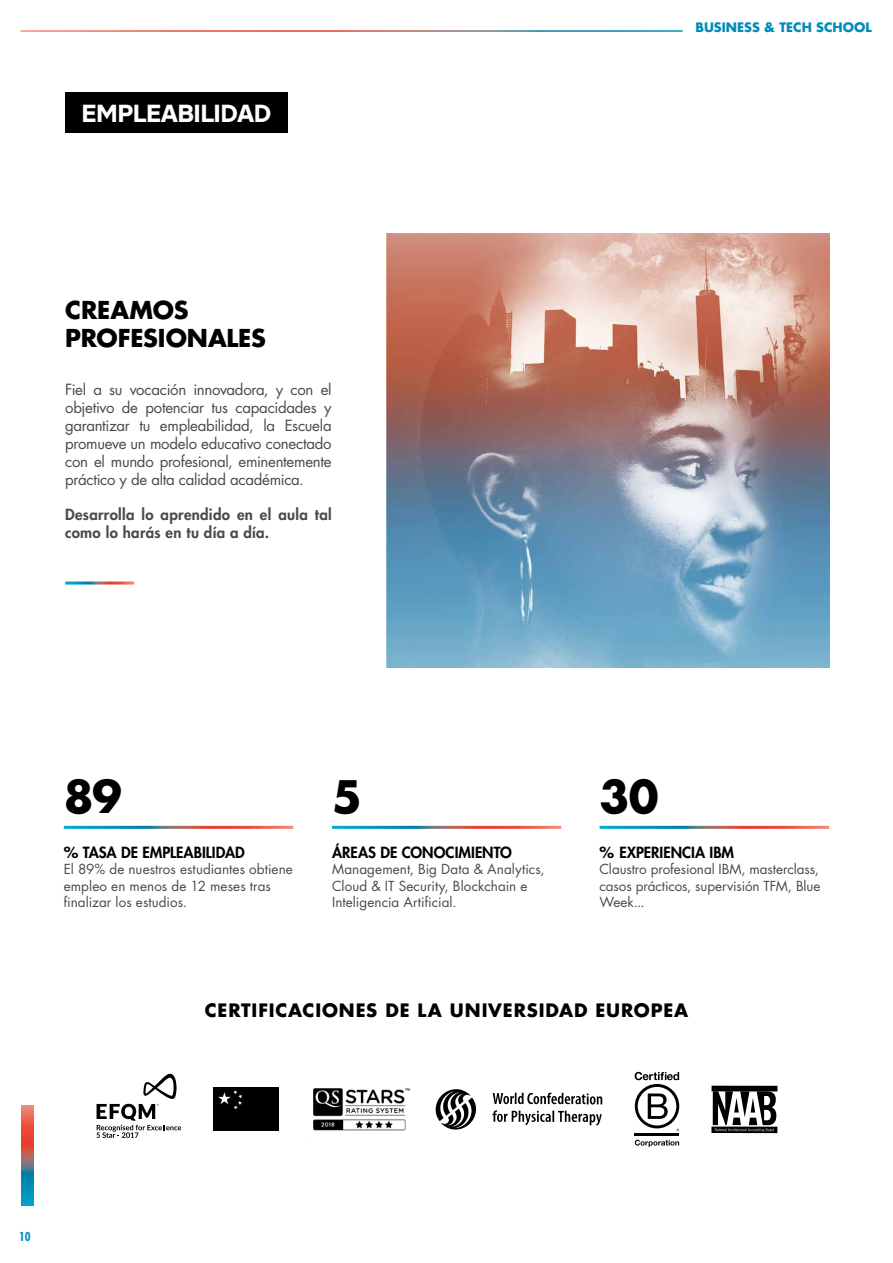
<style>
.page{position:relative;width:893px;height:1263px;background:#fff}
.page>*{position:absolute;margin:0;border:0;box-sizing:border-box;transform-origin:0 0}
.t1{font:700 43.5px "Futura Std";color:#000}
.t2{font:700 24.75px "Basier Square";letter-spacing:-.02em;color:#fff}
.t3{font:700 24px/28.8px "Futura Std";letter-spacing:-.005em;color:#000}
.t4{font:700 18px "Futura Std";letter-spacing:.05em;color:#000}
.t5{font:15px/18px "Futura Std";letter-spacing:-.02em;color:#4a4a49;text-align:justify}
.t6{font:800 15px/18px "Futura Std";letter-spacing:.02em;color:#4a4a49}
.t7{font:800 15px "Futura Std";color:#000}
.t8{font:13.5px/16.2px "Futura Std";color:#4a4a49}
.t9{font:700 12.75px "Futura Std";color:#008bb9}
.t10{font:700 condensed 12px "Futura Std";color:#008bb9}
.s1{font-weight:700}
</style>
<div class="page">
<div style="left:21px;top:1106px;width:12px;height:21px;background:#f18a7c"></div>
<div style="left:21px;top:1107px;width:12px;height:21px;background:#f08475"></div>
<div style="left:21px;top:1109px;width:12px;height:21px;background:#f08271"></div>
<div style="left:21px;top:1110px;width:12px;height:21px;background:#ef7c6a"></div>
<div style="left:21px;top:1112px;width:12px;height:21px;background:#ee7562"></div>
<div style="left:21px;top:1115px;width:12px;height:21px;background:#ed6c58"></div>
<div style="left:21px;top:1117px;width:12px;height:21px;background:#ec6650"></div>
<div style="left:21px;top:1120px;width:12px;height:21px;background:#eb5d46"></div>
<div style="left:21px;top:1123px;width:12px;height:21px;background:#ea533d"></div>
<div style="left:21px;top:1125px;width:12px;height:21px;background:#e94d37"></div>
<div style="left:21px;top:1129px;width:12px;height:21px;background:#e94835"></div>
<div style="left:21px;top:1133px;width:12px;height:21px;background:#e84433"></div>
<div style="left:21px;top:1137px;width:12px;height:21px;background:#e83f31"></div>
<div style="left:21px;top:1146px;width:12px;height:21px;background:#e34134"></div>
<div style="left:21px;top:1147px;width:12px;height:21px;background:#df4637"></div>
<div style="left:21px;top:1148px;width:12px;height:21px;background:#db4a3b"></div>
<div style="left:21px;top:1149px;width:12px;height:21px;background:#d55040"></div>
<div style="left:21px;top:1150px;width:12px;height:21px;background:#d15445"></div>
<div style="left:21px;top:1151px;width:12px;height:21px;background:#cb594a"></div>
<div style="left:21px;top:1152px;width:12px;height:21px;background:#c75c4d"></div>
<div style="left:21px;top:1153px;width:12px;height:21px;background:#c25f51"></div>
<div style="left:21px;top:1154px;width:12px;height:21px;background:#bc6357"></div>
<div style="left:21px;top:1155px;width:12px;height:21px;background:#b7665a"></div>
<div style="left:21px;top:1156px;width:12px;height:21px;background:#b1695e"></div>
<div style="left:21px;top:1157px;width:12px;height:21px;background:#aa6b63"></div>
<div style="left:21px;top:1158px;width:12px;height:21px;background:#a56e67"></div>
<div style="left:21px;top:1159px;width:12px;height:21px;background:#9d716c"></div>
<div style="left:21px;top:1160px;width:12px;height:21px;background:#977270"></div>
<div style="left:21px;top:1161px;width:12px;height:21px;background:#917473"></div>
<div style="left:21px;top:1162px;width:12px;height:21px;background:#887679"></div>
<div style="left:21px;top:1163px;width:12px;height:21px;background:#81777c"></div>
<div style="left:21px;top:1164px;width:12px;height:21px;background:#777980"></div>
<div style="left:21px;top:1165px;width:12px;height:21px;background:#6f7a84"></div>
<div style="left:21px;top:1166px;width:12px;height:21px;background:#667b87"></div>
<div style="left:21px;top:1167px;width:12px;height:21px;background:#597c8c"></div>
<div style="left:21px;top:1168px;width:12px;height:21px;background:#4f7d8f"></div>
<div style="left:21px;top:1169px;width:12px;height:21px;background:#447d92"></div>
<div style="left:21px;top:1170px;width:12px;height:21px;background:#2f7e96"></div>
<div style="left:21px;top:1171px;width:12px;height:21px;background:#187e9a"></div>
<div style="left:21px;top:1172px;width:12px;height:21px;background:#007fa0"></div>
<div style="left:21px;top:1174px;width:12px;height:21px;background:#007fa7"></div>
<div style="left:21px;top:1176px;width:12px;height:21px;background:#0081ab"></div>
<div style="left:21px;top:1179px;width:12px;height:21px;background:#0085af"></div>
<div style="left:21px;top:1182px;width:12px;height:21px;background:#0089b2"></div>
<div style="left:21px;top:1184px;width:12px;height:21px;background:#0097bf"></div>
<img style="left:387px;top:233px;width:442px;height:434px">
<hr style="left:635px;top:1133px;width:44px;height:3px;background:#000">
<svg style="left:635px;top:1072px;width:44px;height:59px"></svg>
<svg style="left:635px;top:1140px;width:44px;height:7px"></svg>
<svg style="left:96px;top:1074px;width:85px;height:64px"></svg>
<img style="left:313px;top:1088px;width:97px;height:43px">
<div style="left:213px;top:1087px;width:66px;height:44px;background:#000"></div>
<svg style="left:218px;top:1090px;width:24px;height:19px"></svg>
<svg style="left:493px;top:1093px;width:109px;height:11px"></svg>
<svg style="left:492px;top:1110px;width:110px;height:16px"></svg>
<svg style="left:435px;top:1089px;width:42px;height:41px"></svg>
<div style="left:711px;top:1126px;width:66px;height:7px;background:#000"></div>
<div style="left:711px;top:1086px;width:66px;height:5px;background:#000"></div>
<svg style="left:713px;top:1091px;width:63px;height:41px"></svg>
<div style="left:65px;top:92px;width:223px;height:41px;background:#000"></div>
<h2 class="t2" style="left:82px;top:98px;width:191px">EMPLEABILIDAD</h2>
<h3 class="t3" style="left:65px;top:295px;width:202px">CREAMOS<br>PROFESIONALES</h3>
<p class="t5" style="left:65px;top:381px;width:268px">Fiel a su vocación innovadora, y con el objetivo de potenciar tus capacidades y garantizar tu empleabilidad, la Escuela promueve un modelo educativo conectado con el mundo profesional, eminentemente práctico y de alta calidad académica.</p>
<p class="t6" style="left:65px;top:506px;width:268px">Desarrolla lo aprendido en el aula tal como lo harás en tu día a día.</p>
<p class="t9" style="left:695px;top:19px;width:178px">BUSINESS &amp; TECH SCHOOL</p>
<h1 class="t1" style="left:64px;top:768px;width:60px">89</h1>
<h1 class="t1" style="left:332px;top:768px;width:31px">5</h1>
<h1 class="t1" style="left:600px;top:768px;width:61px">30</h1>
<p class="t7" style="left:64px;top:843px;width:183px"><span class="s1">%</span> TASA DE EMPLEABILIDAD</p>
<p class="t8" style="left:64px;top:861px;width:231px">El 89% de nuestros estudiantes obtiene empleo en menos de 12 meses tras finalizar los estudios.</p>
<p class="t7" style="left:332px;top:843px;width:181px">ÁREAS DE CONOCIMIENTO</p>
<p class="t8" style="left:332px;top:861px;width:214px">Management, Big Data &amp; Analytics,<br>Cloud &amp; IT Security, Blockchain e<br>Inteligencia Artificial.</p>
<p class="t7" style="left:600px;top:843px;width:136px"><span class="s1">%</span> EXPERIENCIA IBM</p>
<p class="t8" style="left:600px;top:861px;width:222px;text-align:justify">Claustro profesional IBM, masterclass, casos prácticos, supervisión TFM, Blue Week...</p>
<h3 class="t4" style="left:205px;top:998px;width:485px">CERTIFICACIONES DE LA UNIVERSIDAD EUROPEA</h3>
<p class="t10" style="left:19px;top:1229px;width:13px">10</p>
</div>
